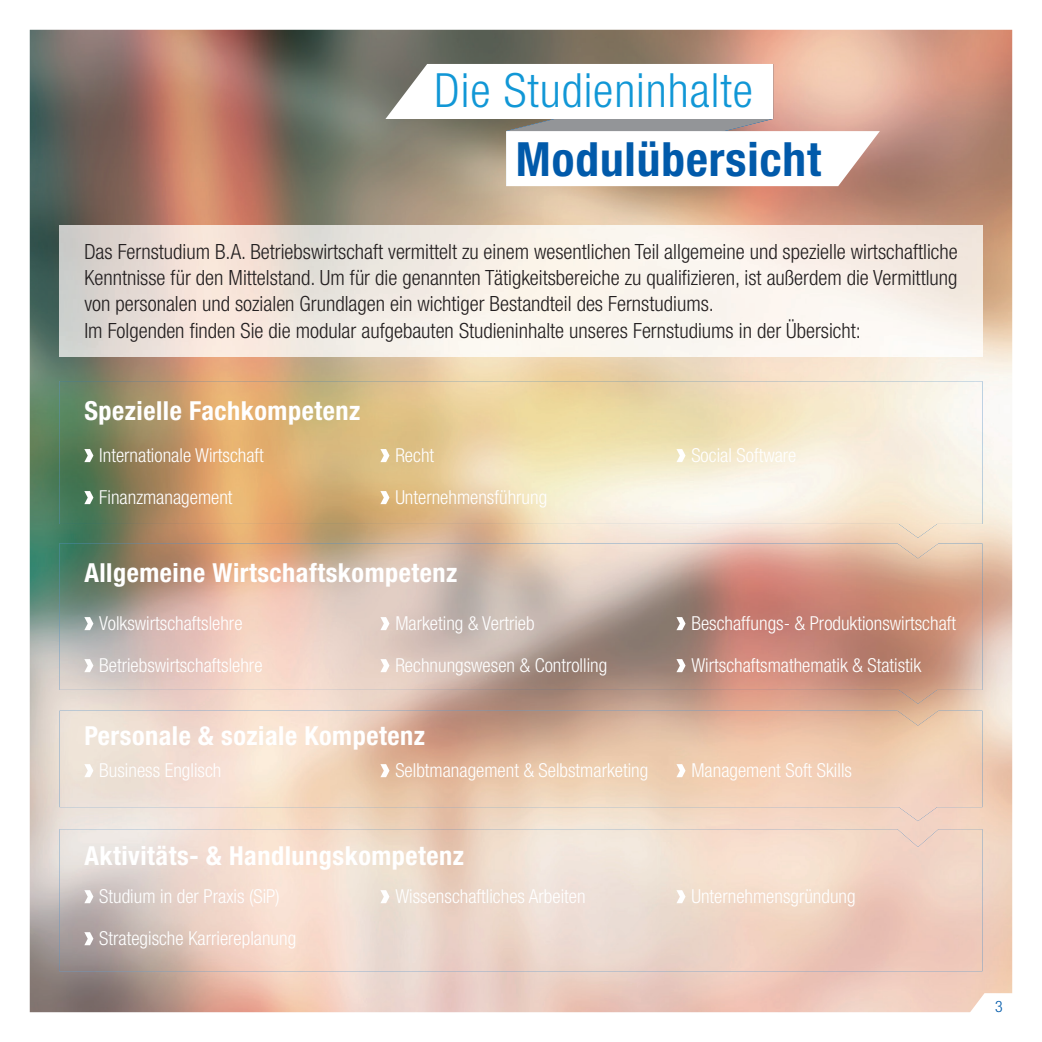
<style>
.page{position:relative;width:1042px;height:1042px;background:#fff}
.page>*{position:absolute;margin:0;border:0;box-sizing:border-box;transform-origin:0 0}
.t1{font:300 condensed 47.25px "Helvetica Neue LT Std";letter-spacing:.02em;color:#1197d6}
.t2{font:700 condensed 47.25px "Helvetica Neue LT Std";letter-spacing:.02em;color:#015aaa}
.t3{font:700 condensed 26.25px "Helvetica Neue LT Std";letter-spacing:.02em;color:#fff}
.t4{font:300 condensed 21px/26.2px "Helvetica Neue LT Std";color:#231f20}
.t5{font:300 condensed 19.25px/42px "Helvetica Neue LT Std";color:#fff}
.t6{font:300 condensed 15.75px "Helvetica Neue LT Std";color:#015aaa}
</style>
<div class="page">
<img style="left:30px;top:30px;width:982px;height:982px">
<img style="left:60px;top:829px;width:922px;height:142px">
<img style="left:60px;top:381px;width:922px;height:157px">
<img style="left:60px;top:710px;width:922px;height:111px">
<img style="left:60px;top:543px;width:922px;height:161px">
<svg style="left:385px;top:64px;width:495px;height:122px"></svg>
<img style="left:60px;top:225px;width:922px;height:131px">
<svg style="left:967px;top:993px;width:45px;height:20px"></svg>
<svg style="left:84px;top:449px;width:9px;height:13px"></svg>
<svg style="left:84px;top:491px;width:9px;height:13px"></svg>
<svg style="left:380px;top:449px;width:9px;height:13px"></svg>
<svg style="left:380px;top:491px;width:9px;height:13px"></svg>
<svg style="left:676px;top:449px;width:9px;height:13px"></svg>
<svg style="left:84px;top:617px;width:9px;height:13px"></svg>
<svg style="left:84px;top:659px;width:9px;height:13px"></svg>
<svg style="left:380px;top:617px;width:9px;height:13px"></svg>
<svg style="left:380px;top:659px;width:9px;height:13px"></svg>
<svg style="left:676px;top:617px;width:9px;height:13px"></svg>
<svg style="left:676px;top:659px;width:9px;height:13px"></svg>
<svg style="left:84px;top:764px;width:9px;height:13px"></svg>
<svg style="left:380px;top:764px;width:9px;height:13px"></svg>
<svg style="left:676px;top:764px;width:9px;height:13px"></svg>
<svg style="left:84px;top:890px;width:9px;height:13px"></svg>
<svg style="left:84px;top:932px;width:9px;height:13px"></svg>
<svg style="left:380px;top:890px;width:9px;height:13px"></svg>
<svg style="left:676px;top:890px;width:9px;height:13px"></svg>
<h1 class="t1" style="left:434px;top:63px;width:320px">Die Studieninhalte</h1>
<h1 class="t2" style="left:516px;top:130px;width:307px">Modulübersicht</h1>
<p class="t4" style="left:84px;top:238px;width:875px">Das Fernstudium B.A. Betriebswirtschaft vermittelt zu einem wesentlichen Teil allgemeine und spezielle wirtschaftliche Kenntnisse für den Mittelstand. Um für die genannten Tätigkeitsbereiche zu qualifizieren, ist außerdem die Vermittlung von personalen und sozialen Grundlagen ein wichtiger Bestandteil des Fernstudiums.<br>Im Folgenden finden Sie die modular aufgebauten Studieninhalte unseres Fernstudiums in der Übersicht:</p>
<h2 class="t3" style="left:84px;top:395px;width:277px">Spezielle Fachkompetenz</h2>
<p class="t5" style="left:99px;top:434px;width:166px">Internationale Wirtschaft<br>Finanzmanagement</p>
<p class="t5" style="left:395px;top:434px;width:153px">Recht<br>Unternehmensführung</p>
<p class="t5" style="left:691px;top:434px;width:107px">Social Software</p>
<h2 class="t3" style="left:84px;top:557px;width:374px">Allgemeine Wirtschaftskompetenz</h2>
<p class="t5" style="left:99px;top:602px;width:165px">Volkswirtschaftslehre<br>Betriebswirtschaftslehre</p>
<p class="t5" style="left:395px;top:602px;width:213px">Marketing &amp; Vertrieb<br>Rechnungswesen &amp; Controlling</p>
<p class="t5" style="left:691px;top:602px;width:266px">Beschaffungs- &amp; Produktionswirtschaft<br>Wirtschaftsmathematik &amp; Statistik</p>
<h2 class="t3" style="left:84px;top:720px;width:342px">Personale &amp; soziale Kompetenz</h2>
<p class="t5" style="left:99px;top:749px;width:124px">Business Englisch</p>
<p class="t5" style="left:395px;top:749px;width:254px">Selbtmanagement &amp; Selbstmarketing</p>
<p class="t5" style="left:691px;top:749px;width:162px">Management Soft Skills</p>
<h2 class="t3" style="left:84px;top:840px;width:381px">Aktivitäts- &amp; Handlungskompetenz</h2>
<p class="t5" style="left:99px;top:875px;width:198px">Studium in der Praxis (SiP)<br>Strategische Karriereplanung</p>
<p class="t5" style="left:395px;top:875px;width:192px">Wissenschaftliches Arbeiten</p>
<p class="t5" style="left:691px;top:875px;width:166px">Unternehmensgründung</p>
<p class="t6" style="left:995px;top:997px;width:9px">3</p>
</div>
